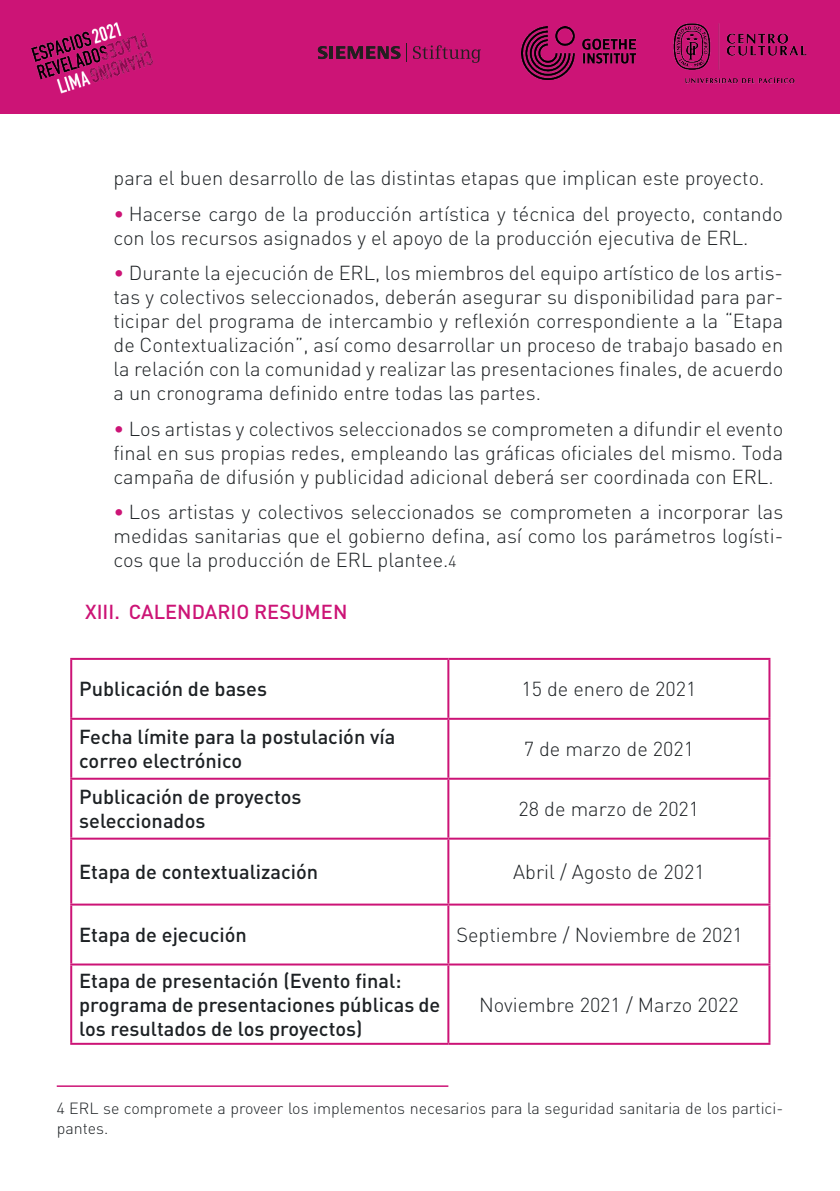
<style>
.page{position:relative;width:840px;height:1191px;background:#fff}
.page>*{position:absolute;margin:0;border:0;box-sizing:border-box;transform-origin:0 0}
.t1{font:300 20px/24px "DIN Pro";color:#1d2124;text-align:justify}
.t2{font:500 20px/24px "DIN Pro";color:#1d2124}
.t3{font:500 20px "DIN Pro";color:#cc1476}
.t4{font:300 16px/19.2px "DIN Pro";color:#1d2124}
.s1{color:#cc1476}
.s2{font-size:16px}
</style>
<div class="page">
<div style="left:0;top:0;width:839px;height:113px;background:#cc1476"></div>
<img style="left:521px;top:27px;width:114px;height:53px">
<svg style="left:317px;top:46px;width:10px;height:13px"></svg>
<hr style="left:329px;top:46px;width:4px;height:13px;background:#231f20">
<svg style="left:336px;top:46px;width:64px;height:13px"></svg>
<svg style="left:413px;top:45px;width:67px;height:18px"></svg>
<svg style="left:406px;top:43px;width:1px;height:19px"></svg>
<img style="left:673px;top:23px;width:134px;height:61px">
<img style="left:31px;top:22px;width:122px;height:72px">
<hr style="left:70px;top:658px;width:378px;height:2px;background:#cc1476">
<hr style="left:70px;top:660px;width:2px;height:58px;background:#cc1476">
<hr style="left:448px;top:658px;width:322px;height:2px;background:#cc1476">
<hr style="left:447px;top:660px;width:2px;height:58px;background:#cc1476">
<hr style="left:768px;top:660px;width:2px;height:58px;background:#cc1476">
<hr style="left:70px;top:718px;width:378px;height:2px;background:#cc1476">
<hr style="left:70px;top:720px;width:2px;height:57px;background:#cc1476">
<hr style="left:448px;top:718px;width:322px;height:2px;background:#cc1476">
<hr style="left:447px;top:720px;width:2px;height:57px;background:#cc1476">
<hr style="left:768px;top:720px;width:2px;height:57px;background:#cc1476">
<hr style="left:70px;top:777px;width:378px;height:2px;background:#cc1476">
<hr style="left:70px;top:779px;width:2px;height:58px;background:#cc1476">
<hr style="left:448px;top:777px;width:322px;height:2px;background:#cc1476">
<hr style="left:447px;top:779px;width:2px;height:58px;background:#cc1476">
<hr style="left:768px;top:779px;width:2px;height:58px;background:#cc1476">
<hr style="left:70px;top:837px;width:378px;height:2px;background:#cc1476">
<hr style="left:70px;top:839px;width:2px;height:64px;background:#cc1476">
<hr style="left:448px;top:837px;width:322px;height:2px;background:#cc1476">
<hr style="left:447px;top:839px;width:2px;height:64px;background:#cc1476">
<hr style="left:768px;top:839px;width:2px;height:64px;background:#cc1476">
<hr style="left:70px;top:903px;width:378px;height:2px;background:#cc1476">
<hr style="left:70px;top:905px;width:2px;height:58px;background:#cc1476">
<hr style="left:448px;top:903px;width:322px;height:2px;background:#cc1476">
<hr style="left:447px;top:905px;width:2px;height:58px;background:#cc1476">
<hr style="left:768px;top:905px;width:2px;height:58px;background:#cc1476">
<hr style="left:70px;top:963px;width:378px;height:2px;background:#cc1476">
<hr style="left:70px;top:965px;width:2px;height:77px;background:#cc1476">
<hr style="left:448px;top:963px;width:322px;height:2px;background:#cc1476">
<hr style="left:447px;top:965px;width:2px;height:77px;background:#cc1476">
<hr style="left:768px;top:965px;width:2px;height:77px;background:#cc1476">
<hr style="left:70px;top:1042px;width:378px;height:2px;background:#cc1476">
<hr style="left:448px;top:1042px;width:322px;height:2px;background:#cc1476">
<hr style="left:57px;top:1085px;width:391px;height:2px;background:#cc1476">
<p class="t1" style="left:113px;top:165px;width:652px">para el buen desarrollo de las distintas etapas que implican este proyecto.</p>
<p class="t1" style="left:113px;top:201px;width:670px"><span class="s1">•</span> Hacerse cargo de la producción artística y técnica del proyecto, contando con los recursos asignados y el apoyo de la producción ejecutiva de ERL.</p>
<p class="t1" style="left:113px;top:260px;width:670px"><span class="s1">•</span> Durante la ejecución de ERL, los miembros del equipo artístico de los artis&shy;tas y colectivos seleccionados, deberán asegurar su disponibilidad para par&shy;ticipar del programa de intercambio y reflexión correspondiente a la “Etapa de Contextualización”, así como desarrollar un proceso de trabajo basado en la relación con la comunidad y realizar las presentaciones finales, de acuerdo a un cronograma definido entre todas las partes.</p>
<p class="t1" style="left:113px;top:415px;width:670px"><span class="s1">•</span> Los artistas y colectivos seleccionados se comprometen a difundir el evento final en sus propias redes, empleando las gráficas oficiales del mismo. Toda campaña de difusión y publicidad adicional deberá ser coordinada con ERL.</p>
<p class="t1" style="left:113px;top:499px;width:670px"><span class="s1">•</span> Los artistas y colectivos seleccionados se comprometen a incorporar las medidas sanitarias que el gobierno defina, así como los parámetros logísti&shy;cos que la producción de ERL plantee.<span class="s2">4</span></p>
<p class="t3" style="left:85px;top:598px;width:264px">XIII. CALENDARIO RESUMEN</p>
<p class="t2" style="left:79px;top:676px;width:189px">Publicación de bases</p>
<p class="t1" style="left:521px;top:676px;width:176px">15 de enero de 2021</p>
<p class="t2" style="left:79px;top:724px;width:317px">Fecha límite para la postulación vía correo electrónico</p>
<p class="t1" style="left:523px;top:736px;width:172px">7 de marzo de 2021</p>
<p class="t2" style="left:79px;top:784px;width:224px">Publicación de proyectos seleccionados</p>
<p class="t1" style="left:518px;top:796px;width:182px">28 de marzo de 2021</p>
<p class="t2" style="left:79px;top:859px;width:240px">Etapa de contextualización</p>
<p class="t1" style="left:513px;top:859px;width:193px">Abril / Agosto de 2021</p>
<p class="t2" style="left:79px;top:922px;width:169px">Etapa de ejecución</p>
<p class="t1" style="left:456px;top:922px;width:288px">Septiembre / Noviembre de 2021</p>
<p class="t2" style="left:79px;top:967px;width:362px">Etapa de presentación (Evento final: programa de presentaciones públicas de los resultados de los proyectos)</p>
<p class="t1" style="left:479px;top:991px;width:261px">Noviembre 2021 / Marzo 2022</p>
<p class="t4" style="left:57px;top:1098px;width:727px">4 ERL se compromete a proveer los implementos necesarios para la seguridad sanitaria de los partici&shy;pantes.</p>
</div>
